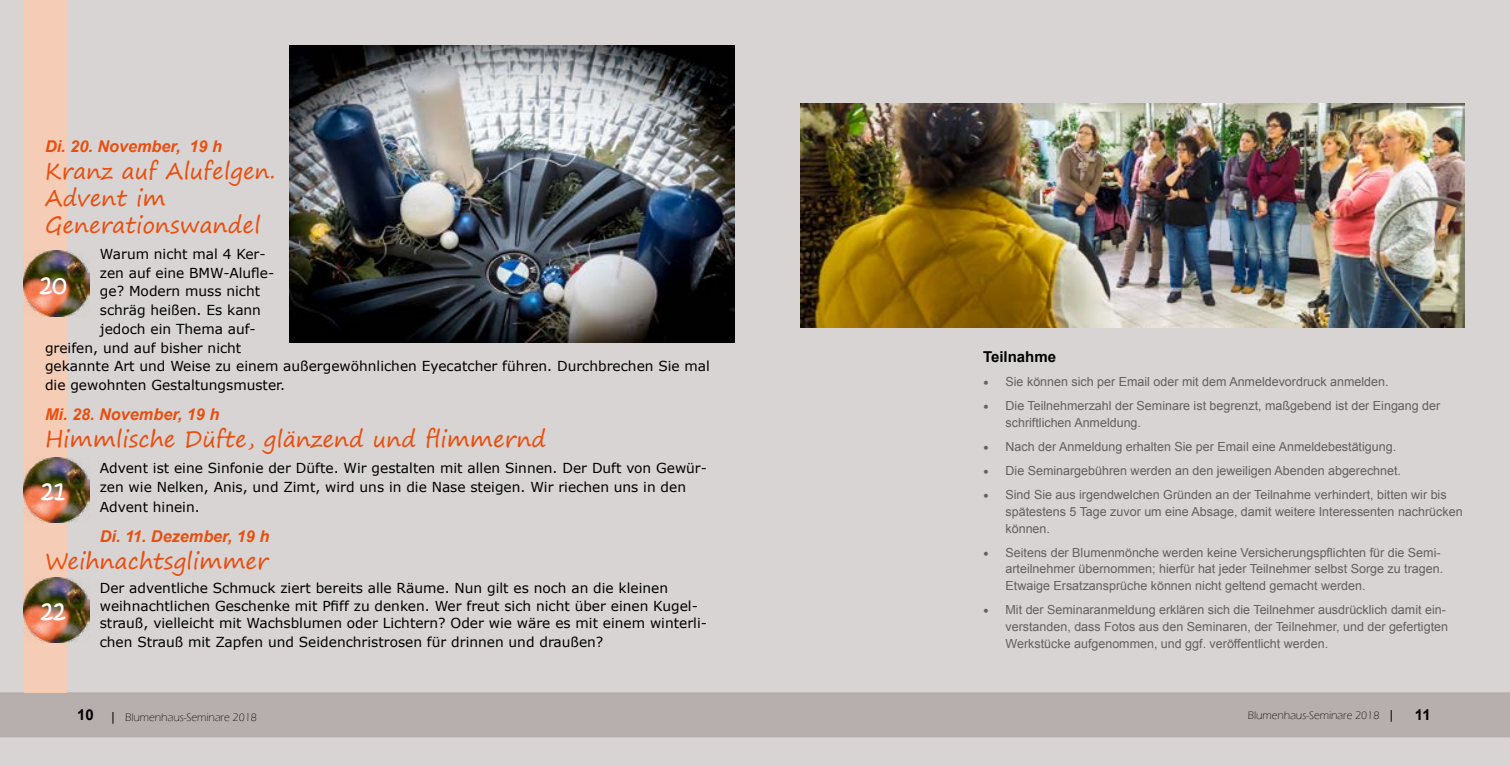
<style>
.page{position:relative;width:1510px;height:766px;background:#fff}
.page>*{position:absolute;margin:0;border:0;box-sizing:border-box;transform-origin:0 0}
.t1{font:25px "Kristen ITC";color:#fff}
.t2{font:22.5px/27px "Segoe Print";color:#e94e0f}
.t3{font:italic 700 16.25px "Arial";color:#e94e0f}
.t4{font:700 15px "Arial";color:#000}
.t5{font:13.75px/19.1px "Verdana";color:#000}
.t6{font:12.5px/16.9px "Arial";color:#616160}
.t7{font:300 11.25px "Eras ITC";color:#000}
.s1{font-family:"Minion Pro";font-size:15px}
.s2{font-family:"Arial";font-weight:700;font-size:15px}
.s3{font-family:"Arial";font-weight:400;font-size:12.5px}
</style>
<div class="page">
<div style="left:0;top:0;width:1509px;height:765px;background:#d8d4d3"></div>
<div style="left:0;top:692px;width:1509px;height:45px;background:#b7afad"></div>
<div style="left:24px;top:0;width:42px;height:692px;background:#f5ccb5"></div>
<img style="left:800px;top:103px;width:664px;height:224px">
<img style="left:24px;top:250px;width:65px;height:66px">
<img style="left:24px;top:457px;width:65px;height:65px">
<img style="left:24px;top:577px;width:65px;height:65px">
<img style="left:289px;top:45px;width:446px;height:297px">
<h3 class="t3" style="left:45px;top:135px;width:179px">Di. 20. November, 19 h</h3>
<h2 class="t2" style="left:45px;top:157px;width:232px">Kranz auf Alufelgen.<br>Advent im<br>Generationswandel</h2>
<p class="t5" style="left:100px;top:244px;width:167px">Warum nicht mal 4 Ker-</p>
<p class="t5" style="left:100px;top:263px;width:176px">zen auf eine BMW-Alufle-</p>
<p class="t5" style="left:100px;top:281px;width:162px">ge? Modern muss nicht</p>
<p class="t5" style="left:100px;top:300px;width:163px">schräg heißen. Es kann</p>
<p class="t5" style="left:100px;top:319px;width:157px">jedoch ein Thema auf-</p>
<p class="t5" style="left:45px;top:338px;width:198px">greifen, und auf bisher nicht</p>
<p class="t5" style="left:45px;top:356px;width:666px">gekannte Art und Weise zu einem außergewöhnlichen Eyecatcher führen. Durchbrechen Sie mal</p>
<p class="t5" style="left:45px;top:375px;width:242px">die gewohnten Gestaltungsmuster.</p>
<h3 class="t3" style="left:45px;top:403px;width:176px">Mi. 28. November, 19 h</h3>
<h2 class="t2" style="left:45px;top:425px;width:503px">Himmlische Düfte, glänzend und flimmernd</h2>
<p class="t5" style="left:100px;top:458px;width:608px">Advent ist eine Sinfonie der Düfte. Wir gestalten mit allen Sinnen. Der Duft von Gewür&shy;zen wie Nelken, Anis, und Zimt, wird uns in die Nase steigen. Wir riechen uns in den<br>Advent hinein.</p>
<h3 class="t3" style="left:100px;top:525px;width:171px">Di. 11. Dezember, 19 h</h3>
<h2 class="t2" style="left:45px;top:546px;width:225px">Weihnachtsglimmer</h2>
<p class="t5" style="left:100px;top:579px;width:608px;line-height:17.5px">Der adventliche Schmuck ziert bereits alle Räume. Nun gilt es noch an die kleinen weihnachtlichen Geschenke mit Pfiff zu denken. Wer freut sich nicht über einen Kugel&shy;strauß, vielleicht mit Wachsblumen oder Lichtern? Oder wie wäre es mit einem winterli-</p>
<p class="t5" style="left:100px;top:632px;width:505px">chen Strauß mit Zapfen und Seidenchristrosen für drinnen und draußen?</p>
<h1 class="t1" style="left:40px;top:268px;width:29px">20</h1>
<h1 class="t1" style="left:41px;top:474px;width:26px">21</h1>
<h1 class="t1" style="left:41px;top:594px;width:26px">22</h1>
<p class="t4" style="left:983px;top:346px;width:75px">Teilnahme</p>
<p class="t6" style="left:983px;top:373px;width:407px"><span class="s1">•</span> Sie können sich per Email oder mit dem Anmeldevordruck anmelden.</p>
<p class="t6" style="left:1005px;top:397px;width:436px;text-indent:-22px"><span class="s1">•</span> Die Teilnehmerzahl der Seminare ist begrenzt, maßgebend ist der Eingang der schriftlichen Anmeldung.</p>
<p class="t6" style="left:983px;top:438px;width:415px"><span class="s1">•</span> Nach der Anmeldung erhalten Sie per Email eine Anmeldebestätigung.</p>
<p class="t6" style="left:983px;top:462px;width:419px"><span class="s1">•</span> Die Seminargebühren werden an den jeweiligen Abenden abgerechnet.</p>
<p class="t6" style="left:1005px;top:486px;width:458px;text-indent:-22px"><span class="s1">•</span> Sind Sie aus irgendwelchen Gründen an der Teilnahme verhindert, bitten wir bis spätestens 5 Tage zuvor um eine Absage, damit weitere Interessenten nachrücken können.</p>
<p class="t6" style="left:1005px;top:543px;width:439px;text-indent:-22px"><span class="s1">•</span> Seitens der Blumenmönche werden keine Versicherungspflichten für die Semi&shy;arteilnehmer übernommen; hierfür hat jeder Teilnehmer selbst Sorge zu tragen.<br>Etwaige Ersatzansprüche können nicht geltend gemacht werden.</p>
<p class="t6" style="left:1005px;top:601px;width:444px;text-indent:-22px"><span class="s1">•</span> Mit der Seminaranmeldung erklären sich die Teilnehmer ausdrücklich damit ein&shy;verstanden, dass Fotos aus den Seminaren, der Teilnehmer, und der gefertigten<br>Werkstücke aufgenommen, und ggf. veröffentlicht werden.</p>
<p class="t7" style="left:77px;top:710px;width:181px"><span class="s2">10</span> <span class="s3">|</span> Blumenhaus-Seminare 2018</p>
<p class="t7" style="left:1247px;top:709px;width:147px">Blumenhaus-Seminare 2018 <span class="s3">|</span></p>
<p class="t4" style="left:1414px;top:704px;width:17px">11</p>
</div>
